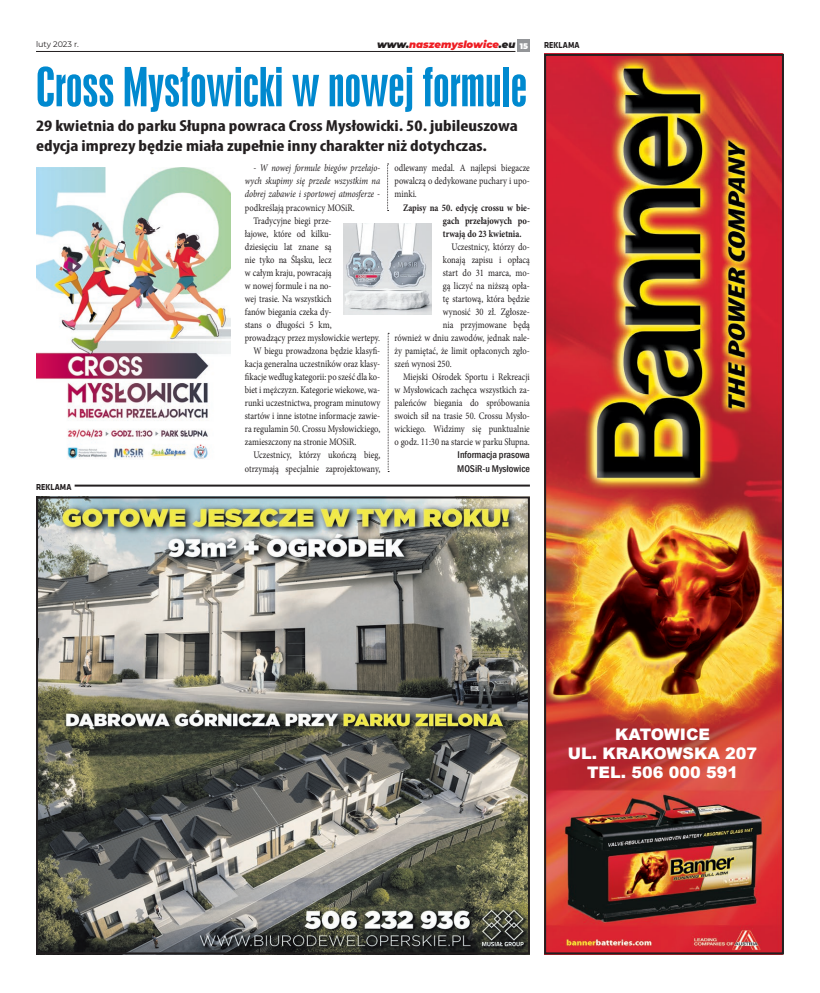
<style>
.page{position:relative;width:820px;height:993px;background:#fff}
.page>*{position:absolute;margin:0;border:0;box-sizing:border-box;transform-origin:0 0}
.tytul_maly{font:50.2px "Swis 924 EU";color:#0089cf}
.Tekst{font:700 condensed 16px/20px "Myriad Pro";color:#231f20;scale:1.2 1}
.autor{font:900 15.9px "Arial";color:#fff}
.Tekst-2{font:10px/13px "Minion Pro";color:#231f20;text-align:justify;scale:.85 1}
.Tekst-3{font:italic 10px/13px "Minion Pro";letter-spacing:-.005em;color:#231f20;text-align:justify;scale:.85 1}
.Tekst-4{font:700 10px/13px "Minion Pro";color:#231f20;text-align:justify;scale:.85 1}
.autor-2{font:500 condensed 10px "Franklin Gothic";color:#231f20}
.tekst{font:italic 900 10px "Montserrat";color:#ee1d23}
.tekst-2{font:700 9px "Klavika";color:#231f20;scale:.9 1}
.t1{font:8px "Montserrat";color:#231f20}
.tekst-3{font:900 8px "Montserrat";color:#fff}
.s1{color:#231f20}
.s2{font-style:normal}
</style>
<div class="page">
<img style="left:39px;top:499px;width:487px;height:452px">
<div style="left:36px;top:496px;width:493px;height:458px;border:2px solid #231f20"></div>
<img style="left:547px;top:57px;width:233px;height:894px">
<div style="left:544px;top:54px;width:239px;height:900px;border:2px solid #231f20"></div>
<hr style="left:75px;top:484px;width:454px;height:2px;background:#231f20">
<div style="left:517px;top:40px;width:12px;height:12px;background:#939598"></div>
<hr style="left:36px;top:51px;width:479px;height:1px;background:#231f20">
<img style="left:36px;top:167px;width:194px;height:292px">
<img style="left:343px;top:223px;width:88px;height:92px">
<svg style="left:387px;top:164px;width:1px;height:47px"></svg>
<svg style="left:388px;top:333px;width:1px;height:139px"></svg>
<p class="t1" style="left:36px;top:39px;width:44px">luty 2023 r.</p>
<p class="tekst" style="left:377px;top:37px;width:140px"><span class="s1">www.</span>naszemyslowice<span class="s1">.eu</span></p>
<p class="tekst-3" style="left:519px;top:40px;width:10px">15</p>
<p class="tytul_maly" style="left:36px;top:57px;width:492px">Cross Mysłowicki w nowej formule</p>
<p class="Tekst" style="left:36px;top:115px;width:403px">29 kwietnia do parku Słupna powraca Cross Mysłowicki. 50. jubileuszowa edycja imprezy będzie miała zupełnie inny charakter niż dotychczas.</p>
<p class="tekst-2" style="left:36px;top:482px;width:41px">REKLAMA</p>
<p class="Tekst-3" style="left:245px;top:162px;width:161px;text-indent:9px">- W nowej formule biegów przełajo&shy;wych skupimy się przede wszystkim na dobrej zabawie i sportowej atmosferze <span class="s2">- podkreślają pracownicy MOSiR.</span></p>
<p class="Tekst-2" style="left:245px;top:214px;width:160px;text-align:left;text-indent:9px">Tradycyjne biegi prze-<br>łajowe, które od kilku-<br>dziesięciu lat znane są<br>nie tyko na Śląsku, lecz<br>w całym kraju, powracają<br>w nowej formule i na no-<br>wej trasie. Na wszystkich<br>fanów biegania czeka dy-<br>stans o długości 5 km,<br>prowadzący przez mysłowickie wertepy.</p>
<p class="Tekst-2" style="left:245px;top:344px;width:161px;text-indent:9px">W biegu prowadzona będzie klasyfi&shy;kacja generalna uczestników oraz klasy&shy;fikacje według kategorii: po sześć dla ko&shy;biet i mężczyzn. Kategorie wiekowe, wa&shy;runki uczestnictwa, program minutowy startów i inne istotne informacje zawie&shy;ra regulamin 50. Crossu Mysłowickiego, zamieszczony na stronie MOSiR.</p>
<p class="Tekst-2" style="left:245px;top:448px;width:161px;text-align:right">Uczestnicy, którzy ukończą bieg, otrzymają specjalnie zaprojektowany,</p>
<p class="Tekst-2" style="left:394px;top:162px;width:161px">odlewany medal. A najlepsi biegacze powalczą o dedykowane puchary i upo&shy;minki.</p>
<p class="Tekst-4" style="left:442px;top:201px;width:104px;text-indent:-40px">Zapisy na 50. edycję crossu w bie&shy;gach przełajowych po&shy;trwają do 23 kwietnia.</p>
<p class="Tekst-2" style="left:451px;top:240px;width:94px">Uczestnicy, którzy do-</p>
<p class="Tekst-2" style="left:442px;top:253px;width:104px">konają zapisu i opłacą</p>
<p class="Tekst-2" style="left:442px;top:266px;width:104px">start do 31 marca, mo-</p>
<p class="Tekst-2" style="left:442px;top:279px;width:104px">gą liczyć na niższą opła-</p>
<p class="Tekst-2" style="left:442px;top:292px;width:104px">tę startową, która będzie</p>
<p class="Tekst-2" style="left:442px;top:305px;width:104px">wynosić 30 zł. Zgłosze-</p>
<p class="Tekst-2" style="left:442px;top:318px;width:104px">nia przyjmowane będą</p>
<p class="Tekst-2" style="left:394px;top:331px;width:161px">również w dniu zawodów, jednak nale-</p>
<p class="Tekst-2" style="left:394px;top:344px;width:161px">ży pamiętać, że limit opłaconych zgło-</p>
<p class="Tekst-2" style="left:394px;top:357px;width:69px">szeń wynosi 250.</p>
<p class="Tekst-2" style="left:394px;top:370px;width:161px;text-indent:9px">Miejski Ośrodek Sportu i Rekreacji w Mysłowicach zachęca wszystkich za&shy;paleńców biegania do spróbowania swoich sił na trasie 50. Crossu Mysło&shy;wickiego. Widzimy się punktualnie o godz. 11:30 na starcie w parku Słupna.</p>
<p class="autor-2" style="left:457px;top:448px;width:74px">Informacja prasowa</p>
<p class="autor-2" style="left:457px;top:461px;width:74px">MOSiR-u Mysłowice</p>
<p class="tekst-2" style="left:544px;top:40px;width:41px">REKLAMA</p>
<p class="autor" style="left:615px;top:722px;width:96px">KATOWICE</p>
<p class="autor" style="left:567px;top:741px;width:191px">UL. KRAKOWSKA 207</p>
<p class="autor" style="left:586px;top:760px;width:152px">TEL. 506 000 591</p>
</div>
